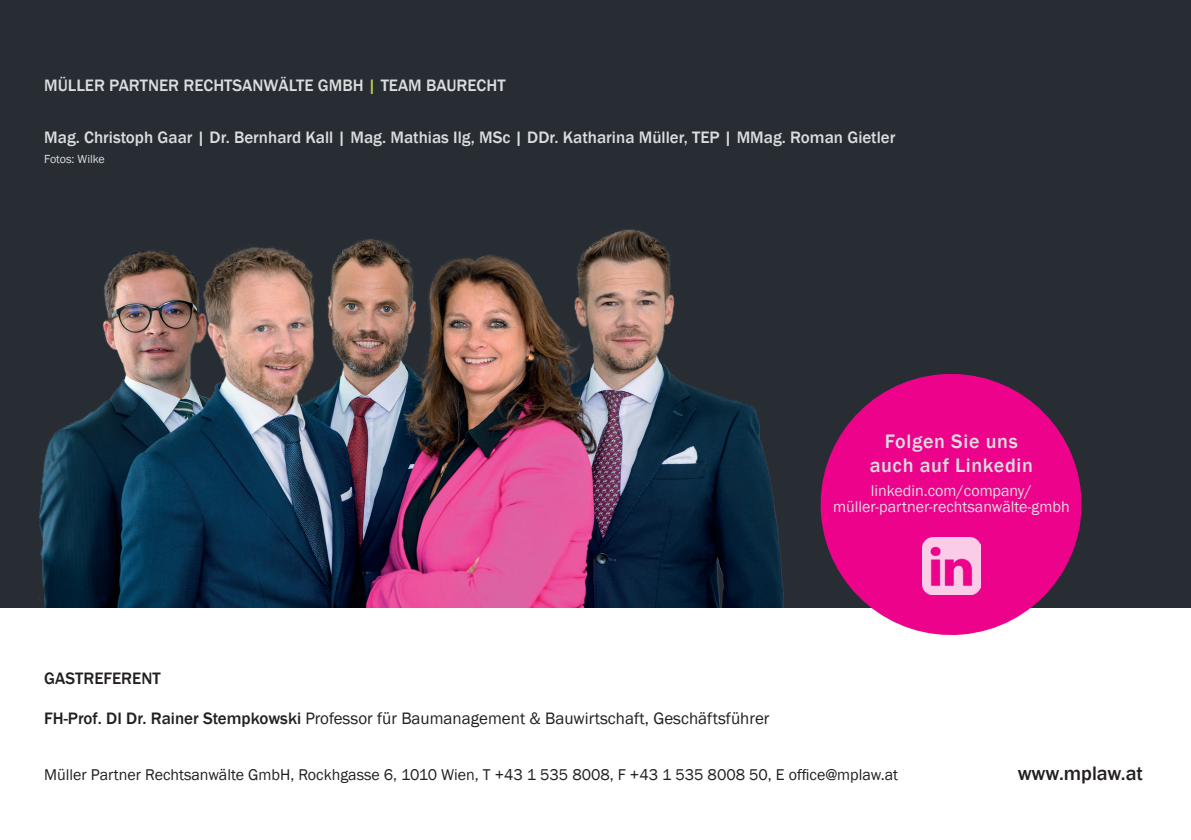
<style>
.page{position:relative;width:1191px;height:840px;background:#fff}
.page>*{position:absolute;margin:0;border:0;box-sizing:border-box;transform-origin:0 0}
.t1{font:500 20px/24px "Franklin Gothic";letter-spacing:.03em;color:#dcdddf;text-align:center}
.t2{font:500 20px "Franklin Gothic";color:#231f20}
.t3{font:500 17px "Franklin Gothic";color:#dcdddf}
.t4{font:17px "Franklin Gothic";color:#231f20}
.t5{font:500 17px "Franklin Gothic";color:#231f20}
.t6{font:16px "Franklin Gothic";color:#231f20}
.t7{font:16px/16px "Franklin Gothic";color:#dcdddf;text-align:center}
.t8{font:12px "Franklin Gothic";letter-spacing:-.005em;color:#dcdddf}
.s1{color:#c2cc49}
.s2{font-weight:500}
</style>
<div class="page">
<div style="left:0;top:0;width:1191px;height:606px;background:#282d34"></div>
<svg style="left:815px;top:374px;width:272px;height:261px;fill:#ed028c"></svg>
<img style="left:922px;top:537px;width:58px;height:57px">
<img style="left:39px;top:229px;width:745px;height:377px">
<p class="t3" style="left:44px;top:74px;width:463px">MÜLLER PARTNER RECHTSANWÄLTE GMBH <span class="s1">|</span> TEAM BAURECHT</p>
<p class="t3" style="left:44px;top:127px;width:852px">Mag. Christoph Gaar | Dr. Bernhard Kall | Mag. Mathias Ilg, MSc | DDr. Katharina Müller, TEP | MMag. Roman Gietler</p>
<p class="t8" style="left:44px;top:152px;width:62px">Fotos: Wilke</p>
<p class="t5" style="left:44px;top:667px;width:118px">GASTREFERENT</p>
<p class="t4" style="left:44px;top:707px;width:726px"><span class="s2">FH-Prof. DI Dr. Rainer Stempkowski</span> Professor für Baumanagement &amp; Bauwirtschaft, Geschäftsführer</p>
<p class="t1" style="left:869px;top:429px;width:165px">Folgen Sie uns auch auf Linkedin</p>
<p class="t7" style="left:833px;top:483px;width:238px">linkedin.com/company/ müller-partner-rechtsanwälte-gmbh</p>
<p class="t6" style="left:44px;top:763px;width:855px">Müller Partner Rechtsanwälte GmbH, Rockhgasse 6, 1010 Wien, T +43 1 535 8008, F +43 1 535 8008 50, E office@mplaw.at</p>
<p class="t2" style="left:1017px;top:760px;width:127px">www.mplaw.at</p>
</div>
